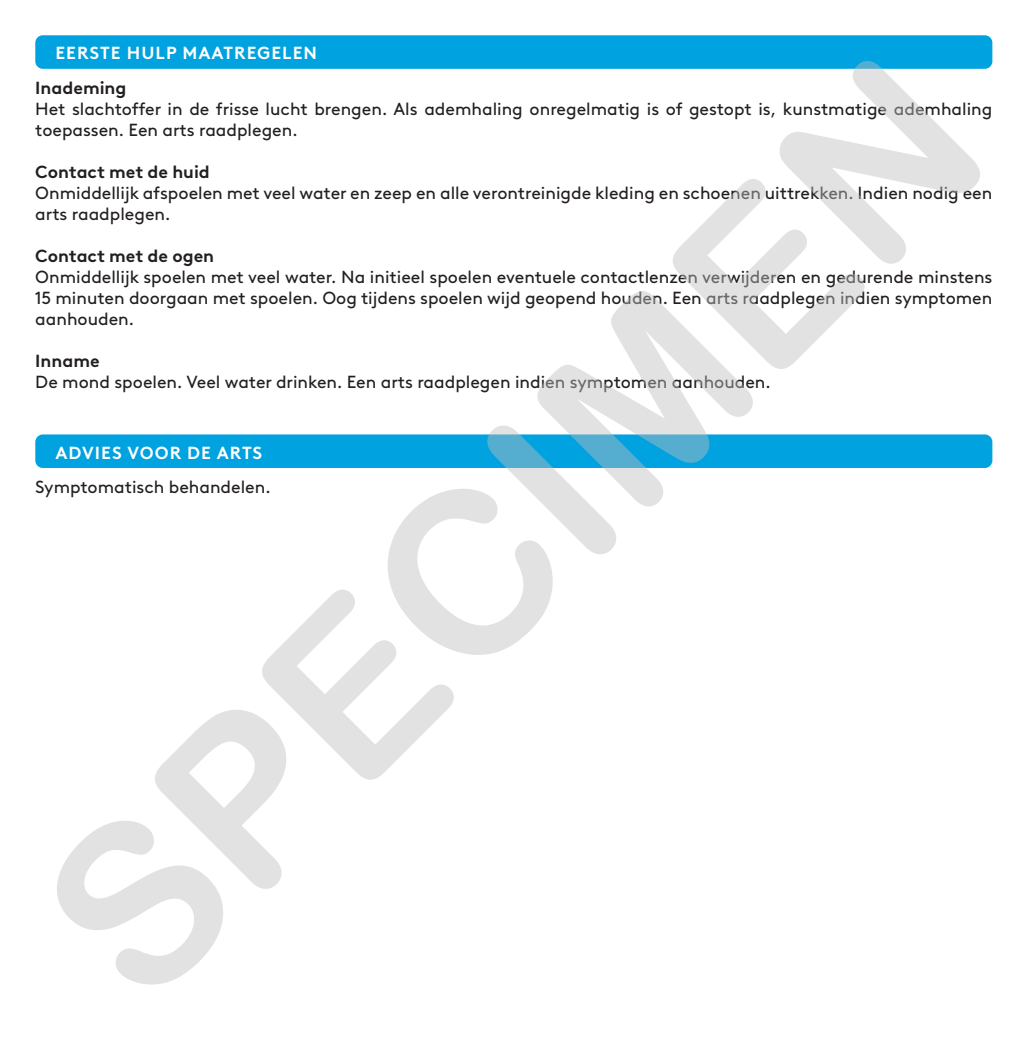
<style>
.page{position:relative;width:1032px;height:1063px;background:#fff}
.page>*{position:absolute;margin:0;border:0;box-sizing:border-box;transform-origin:0 0}
.t1{font:227.5px "Arial Rounded MT Bold";color:rgb(191 191 191/.45)}
.t2{font:17.5px/21px "Brown LL Pan";color:#231f20}
.t3{font:700 17.5px "Brown LL Pan";color:#231f20}
.t4{font:700 17.5px "Brown LL Pan";letter-spacing:.06em;color:#fff}
</style>
<div class="page">
<div style="left:35px;top:35px;width:957px;height:34px;background:#00a2df;border-radius:8px"></div>
<div style="left:35px;top:434px;width:957px;height:34px;background:#00a2df;border-radius:8px"></div>
<p class="t4" style="left:55px;top:40px;width:263px">EERSTE HULP MAATREGELEN</p>
<p class="t3" style="left:35px;top:74px;width:93px">Inademing</p>
<p class="t2" style="left:35px;top:97px;width:958px">Het slachtoffer in de frisse lucht brengen. Als ademhaling onregelmatig is of gestopt is, kunstmatige ademhaling toepassen. Een arts raadplegen.</p>
<p class="t3" style="left:35px;top:158px;width:176px">Contact met de huid</p>
<p class="t2" style="left:35px;top:181px;width:958px">Onmiddellijk afspoelen met veel water en zeep en alle verontreinigde kleding en schoenen uittrekken. Indien nodig een arts raadplegen.</p>
<p class="t3" style="left:35px;top:242px;width:180px">Contact met de ogen</p>
<p class="t2" style="left:35px;top:265px;width:958px;text-align:justify">Onmiddellijk spoelen met veel water. Na initieel spoelen eventuele contactlenzen verwijderen en gedurende minstens 15 minuten doorgaan met spoelen. Oog tijdens spoelen wijd geopend houden. Een arts raadplegen indien symptomen aanhouden.</p>
<p class="t3" style="left:35px;top:347px;width:66px">Inname</p>
<p class="t2" style="left:35px;top:370px;width:734px">De mond spoelen. Veel water drinken. Een arts raadplegen indien symptomen aanhouden.</p>
<h1 class="t1" style="left:-9px;top:861px;width:1210px;rotate:-45deg">SPECIMEN</h1>
<p class="t4" style="left:55px;top:439px;width:208px">ADVIES VOOR DE ARTS</p>
<p class="t2" style="left:35px;top:475px;width:234px">Symptomatisch behandelen.</p>
</div>
